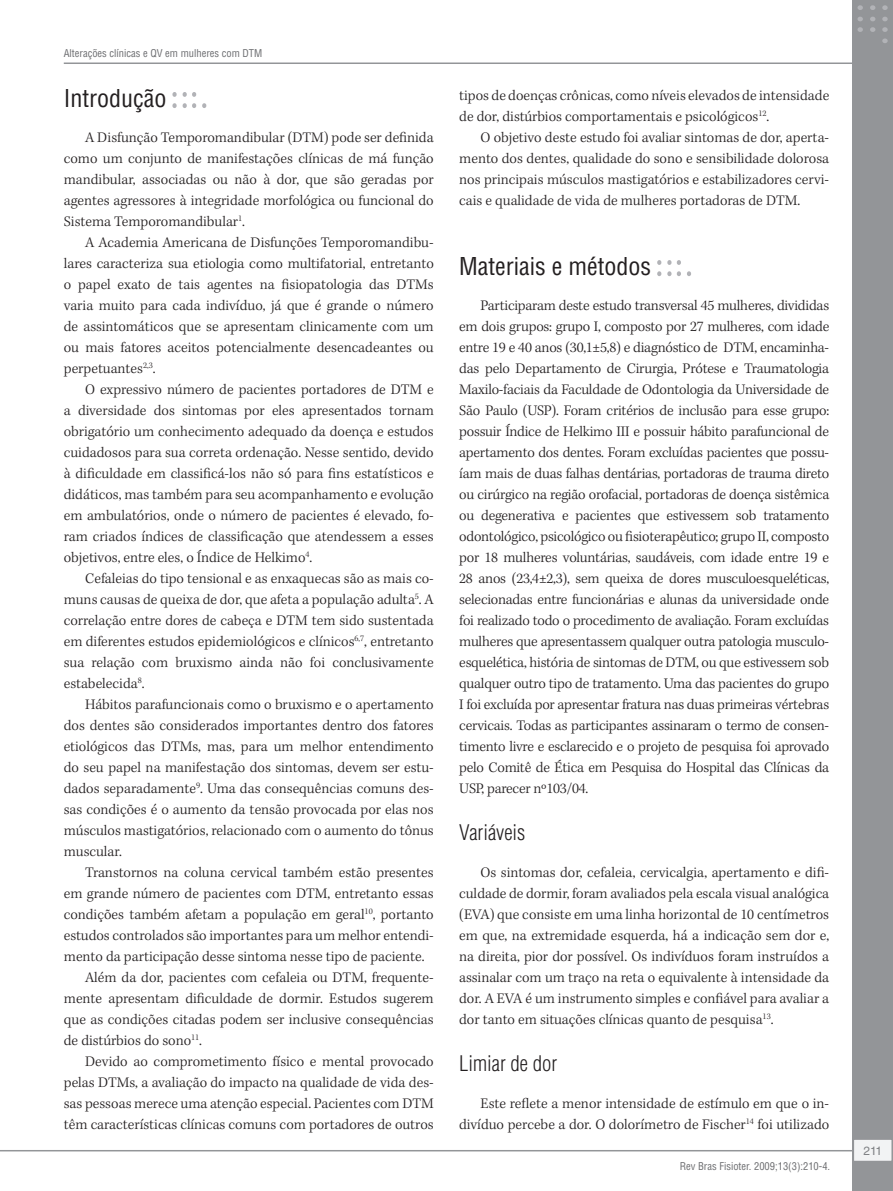
<style>
.page{position:relative;width:893px;height:1191px;background:#fff}
.page>*{position:absolute;margin:0;border:0;box-sizing:border-box;transform-origin:0 0}
.z04_0_Sub1{font:condensed 24px "Helvetica LT Std";color:#231f20}
.z04_1_Sub2{font:300 condensed 21px "Helvetica LT Std";color:#231f20}
.z05_0_texto_txt{font:300 15px/21px "Kepler Std";color:#231f20;text-align:justify}
.t1{font:12px "Helvetica LT Std";color:#808285}
.z06_2_cabecalho{font:condensed 10.5px "Helvetica LT Std";color:#6c6d70}
</style>
<div class="page">
<svg style="left:202px;top:103px;width:4px;height:5px"></svg>
<svg style="left:183px;top:103px;width:13px;height:5px"></svg>
<svg style="left:172px;top:103px;width:5px;height:5px"></svg>
<svg style="left:183px;top:92px;width:13px;height:5px"></svg>
<svg style="left:172px;top:92px;width:5px;height:5px"></svg>
<svg style="left:687px;top:271px;width:4px;height:5px"></svg>
<svg style="left:677px;top:271px;width:4px;height:5px"></svg>
<svg style="left:667px;top:271px;width:4px;height:5px"></svg>
<svg style="left:657px;top:271px;width:4px;height:5px"></svg>
<svg style="left:677px;top:260px;width:4px;height:5px"></svg>
<svg style="left:667px;top:260px;width:4px;height:5px"></svg>
<svg style="left:657px;top:260px;width:4px;height:5px"></svg>
<hr style="left:0;top:1150px;width:879px;height:1px;background:#939598">
<hr style="left:64px;top:62px;width:810px;height:2px;background:#939598">
<div style="left:853px;top:0;width:40px;height:1191px;background:#939598"></div>
<div style="left:853px;top:1139px;width:39px;height:22px;background:#f2f3f4"></div>
<div style="left:853px;top:1138px;width:40px;height:24px;border:2px solid #939598"></div>
<svg style="left:857px;top:27px;width:6px;height:5px"></svg>
<svg style="left:857px;top:17px;width:6px;height:4px"></svg>
<svg style="left:857px;top:5px;width:6px;height:5px"></svg>
<svg style="left:870px;top:27px;width:5px;height:5px"></svg>
<svg style="left:870px;top:17px;width:5px;height:4px"></svg>
<svg style="left:870px;top:5px;width:5px;height:5px"></svg>
<svg style="left:882px;top:27px;width:6px;height:5px"></svg>
<svg style="left:882px;top:38px;width:6px;height:5px"></svg>
<svg style="left:882px;top:17px;width:6px;height:4px"></svg>
<svg style="left:882px;top:5px;width:6px;height:5px"></svg>
<p class="z06_2_cabecalho" style="left:64px;top:46px;width:200px">Alterações clínicas e QV em mulheres com DTM</p>
<p class="z04_0_Sub1" style="left:64px;top:83px;width:104px">Introdução</p>
<p class="z05_0_texto_txt" style="left:64px;top:127px;width:371px;text-indent:21px">A Disfunção Temporomandibular (DTM) pode ser definida como um conjunto de manifestações clínicas de má função mandibular, associadas ou não à dor, que são geradas por agentes agressores à integridade morfológica ou funcional do Sistema Temporomandibular<sup>1</sup>.</p>
<p class="z05_0_texto_txt" style="left:64px;top:232px;width:371px;text-indent:21px">A Academia Americana de Disfunções Temporomandibu&shy;lares caracteriza sua etiologia como multifatorial, entretanto o papel exato de tais agentes na fisiopatologia das DTMs varia muito para cada indivíduo, já que é grande o número de assintomáticos que se apresentam clinicamente com um ou mais fatores aceitos potencialmente desencadeantes ou perpetuantes<sup>2,3</sup>.</p>
<p class="z05_0_texto_txt" style="left:64px;top:379px;width:371px;text-indent:21px">O expressivo número de pacientes portadores de DTM e a diversidade dos sintomas por eles apresentados tornam obrigatório um conhecimento adequado da doença e estudos cuidadosos para sua correta ordenação. Nesse sentido, devido à dificuldade em classificá-los não só para fins estatísticos e didáticos, mas também para seu acompanhamento e evolução em ambulatórios, onde o número de pacientes é elevado, fo&shy;ram criados índices de classificação que atendessem a esses objetivos, entre eles, o Índice de Helkimo<sup>4</sup>.</p>
<p class="z05_0_texto_txt" style="left:64px;top:568px;width:371px;text-indent:21px">Cefaleias do tipo tensional e as enxaquecas são as mais co&shy;muns causas de queixa de dor, que afeta a população adulta<sup>5</sup>. A correlação entre dores de cabeça e DTM tem sido sustentada em diferentes estudos epidemiológicos e clínicos<sup>6,7</sup>, entretanto sua relação com bruxismo ainda não foi conclusivamente estabelecida<sup>8</sup>.</p>
<p class="z05_0_texto_txt" style="left:64px;top:694px;width:371px;text-indent:21px">Hábitos parafuncionais como o bruxismo e o apertamento dos dentes são considerados importantes dentro dos fatores etiológicos das DTMs, mas, para um melhor entendimento do seu papel na manifestação dos sintomas, devem ser estu&shy;dados separadamente<sup>9</sup>. Uma das consequências comuns des&shy;sas condições é o aumento da tensão provocada por elas nos músculos mastigatórios, relacionado com o aumento do tônus muscular.</p>
<p class="z05_0_texto_txt" style="left:64px;top:862px;width:371px;text-indent:21px">Transtornos na coluna cervical também estão presentes em grande número de pacientes com DTM, entretanto essas condições também afetam a população em geral<sup>10</sup>, portanto estudos controlados são importantes para um melhor entendi&shy;mento da participação desse sintoma nesse tipo de paciente.</p>
<p class="z05_0_texto_txt" style="left:64px;top:967px;width:371px;text-indent:21px">Além da dor, pacientes com cefaleia ou DTM, frequente&shy;mente apresentam dificuldade de dormir. Estudos sugerem que as condições citadas podem ser inclusive consequências de distúrbios do sono<sup>11</sup>.</p>
<p class="z05_0_texto_txt" style="left:64px;top:1051px;width:371px;text-indent:21px">Devido ao comprometimento físico e mental provocado pelas DTMs, a avaliação do impacto na qualidade de vida des&shy;sas pessoas merece uma atenção especial. Pacientes com DTM têm características clínicas comuns com portadores de outros</p>
<p class="z05_0_texto_txt" style="left:459px;top:85px;width:371px">tipos de doenças crônicas, como níveis elevados de intensidade de dor, distúrbios comportamentais e psicológicos<sup>12</sup>.</p>
<p class="z05_0_texto_txt" style="left:459px;top:127px;width:371px;text-indent:21px">O objetivo deste estudo foi avaliar sintomas de dor, aperta&shy;mento dos dentes, qualidade do sono e sensibilidade dolorosa nos principais músculos mastigatórios e estabilizadores cervi&shy;cais e qualidade de vida de mulheres portadoras de DTM.</p>
<p class="z04_0_Sub1" style="left:459px;top:251px;width:193px">Materiais e métodos</p>
<p class="z05_0_texto_txt" style="left:459px;top:295px;width:371px;text-indent:21px">Participaram deste estudo transversal 45 mulheres, divididas em dois grupos: grupo I, composto por 27 mulheres, com idade entre 19 e 40 anos (30,1±5,8) e diagnóstico de DTM, encaminha&shy;das pelo Departamento de Cirurgia, Prótese e Traumatologia Maxilo-faciais da Faculdade de Odontologia da Universidade de São Paulo (USP). Foram critérios de inclusão para esse grupo: possuir Índice de Helkimo III e possuir hábito parafuncional de apertamento dos dentes. Foram excluídas pacientes que possu&shy;íam mais de duas falhas dentárias, portadoras de trauma direto ou cirúrgico na região orofacial, portadoras de doença sistêmica ou degenerativa e pacientes que estivessem sob tratamento odontológico, psicológico ou fisioterapêutico; grupo II, composto por 18 mulheres voluntárias, saudáveis, com idade entre 19 e 28 anos (23,4±2,3), sem queixa de dores musculoesqueléticas, selecionadas entre funcionárias e alunas da universidade onde foi realizado todo o procedimento de avaliação. Foram excluídas mulheres que apresentassem qualquer outra patologia musculo&shy;esquelética, história de sintomas de DTM, ou que estivessem sob qualquer outro tipo de tratamento. Uma das pacientes do grupo I foi excluída por apresentar fratura nas duas primeiras vértebras cervicais. Todas as participantes assinaram o termo de consen&shy;timento livre e esclarecido e o projeto de pesquisa foi aprovado pelo Comitê de Ética em Pesquisa do Hospital das Clínicas da USP, parecer nº103/04.</p>
<p class="z04_1_Sub2" style="left:459px;top:819px;width:68px">Variáveis</p>
<p class="z05_0_texto_txt" style="left:459px;top:862px;width:371px;text-indent:21px">Os sintomas dor, cefaleia, cervicalgia, apertamento e difi&shy;culdade de dormir, foram avaliados pela escala visual analógica (EVA) que consiste em uma linha horizontal de 10 centímetros em que, na extremidade esquerda, há a indicação sem dor e, na direita, pior dor possível. Os indivíduos foram instruídos a assinalar com um traço na reta o equivalente à intensidade da dor. A EVA é um instrumento simples e confiável para avaliar a dor tanto em situações clínicas quanto de pesquisa<sup>13</sup>.</p>
<p class="z04_1_Sub2" style="left:459px;top:1050px;width:99px">Limiar de dor</p>
<p class="z05_0_texto_txt" style="left:459px;top:1093px;width:371px;text-align:right">Este reflete a menor intensidade de estímulo em que o in&shy;divíduo percebe a dor. O dolorímetro de Fischer<sup>14</sup> foi utilizado</p>
<p class="z06_2_cabecalho" style="left:680px;top:1160px;width:152px">Rev Bras Fisioter. 2009;13(3):210-4.</p>
<p class="t1" style="left:863px;top:1143px;width:20px">211</p>
</div>
